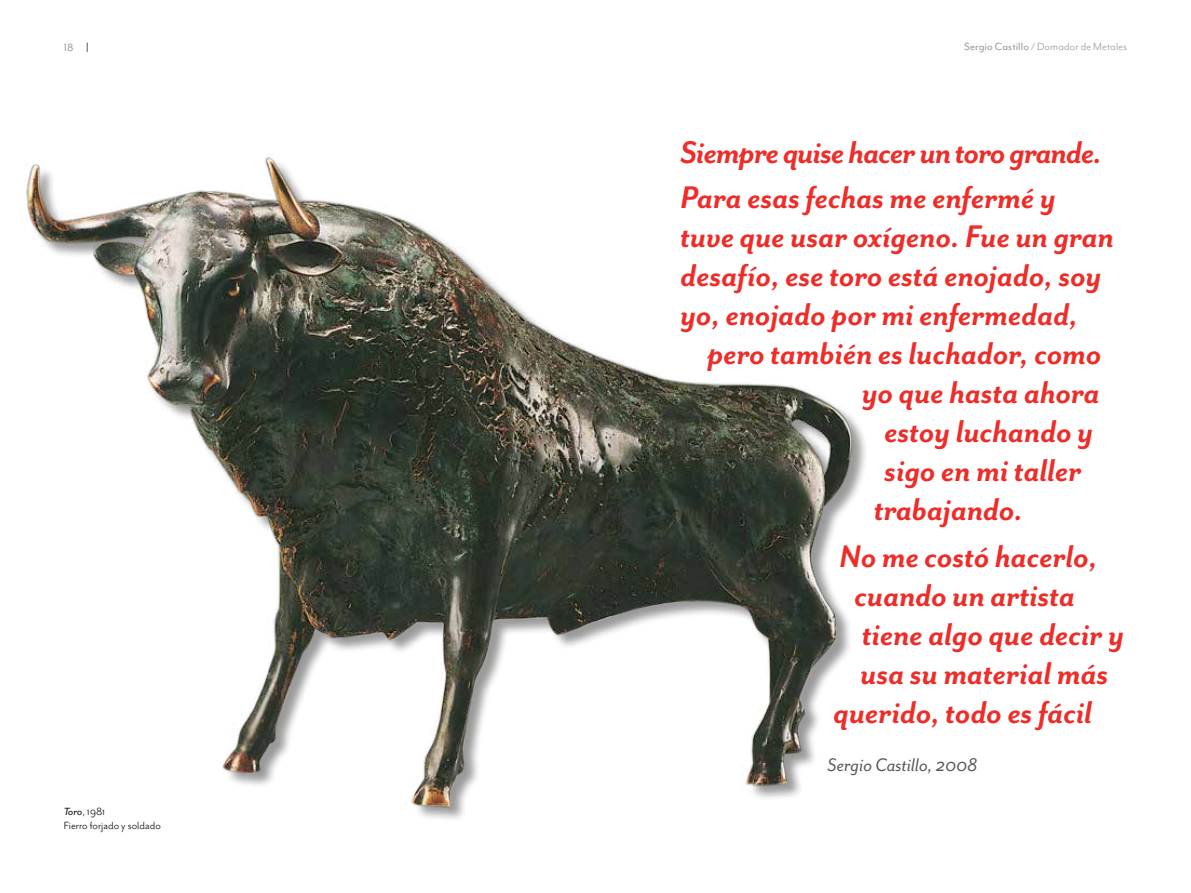
<style>
.page{position:relative;width:1191px;height:893px;background:#fff}
.page>*{position:absolute;margin:0;border:0;box-sizing:border-box;transform-origin:0 0}
.t1{font:italic 700 36px "Mr Eaves San OT";color:#ee2c28}
.t2{font:italic 700 36px/44.5px "Mr Eaves San OT";letter-spacing:-.025em;color:#ee2c28}
.t3{font:italic 21px "Mr Eaves San OT";color:#58595b}
.t4{font:12px "Mr Eaves Mod OT";letter-spacing:.015em;color:#939598}
.t5{font:12px/13.5px "Mr Eaves San OT";color:#000}
.t6{font:12px "Mr Eaves Mod OT";color:#939598}
.s1{font-style:inherit}
.s2{font-style:italic}
</style>
<div class="page">
<img style="left:26px;top:155px;width:840px;height:664px">
<p class="t6" style="left:64px;top:41px;width:11px">18</p>
<p class="t4" style="left:964px;top:40px;width:165px"><span class="s1">Sergio Castillo /</span> Domador de Metales</p>
<p class="t5" style="left:64px;top:805px;width:99px"><span class="s2">Toro</span>, 1981<br>Fierro forjado y soldado</p>
<p class="t2" style="left:680px;top:130px;width:423px">Siempre quise hacer un toro grande.<br>Para esas fechas me enfermé y</p>
<p class="t1" style="left:680px;top:216px;width:435px">tuve que usar oxígeno. Fue un gran</p>
<p class="t1" style="left:680px;top:255px;width:422px">desafío, ese toro está enojado, soy</p>
<p class="t1" style="left:680px;top:294px;width:399px">yo, enojado por mi enfermedad,</p>
<p class="t1" style="left:707px;top:333px;width:395px">pero también es luchador, como</p>
<p class="t1" style="left:862px;top:372px;width:239px">yo que hasta ahora</p>
<p class="t1" style="left:884px;top:411px;width:210px">estoy luchando y</p>
<p class="t1" style="left:884px;top:450px;width:198px">sigo en mi taller</p>
<p class="t1" style="left:874px;top:489px;width:151px">trabajando.</p>
<p class="t1" style="left:839px;top:537px;width:259px">No me costó hacerlo,</p>
<p class="t1" style="left:854px;top:575px;width:222px">cuando un artista</p>
<p class="t1" style="left:862px;top:614px;width:263px">tiene algo que decir y</p>
<p class="t1" style="left:860px;top:653px;width:249px">usa su material más</p>
<p class="t1" style="left:833px;top:692px;width:260px">querido, todo es fácil</p>
<p class="t3" style="left:827px;top:753px;width:151px">Sergio Castillo, 2008</p>
</div>
